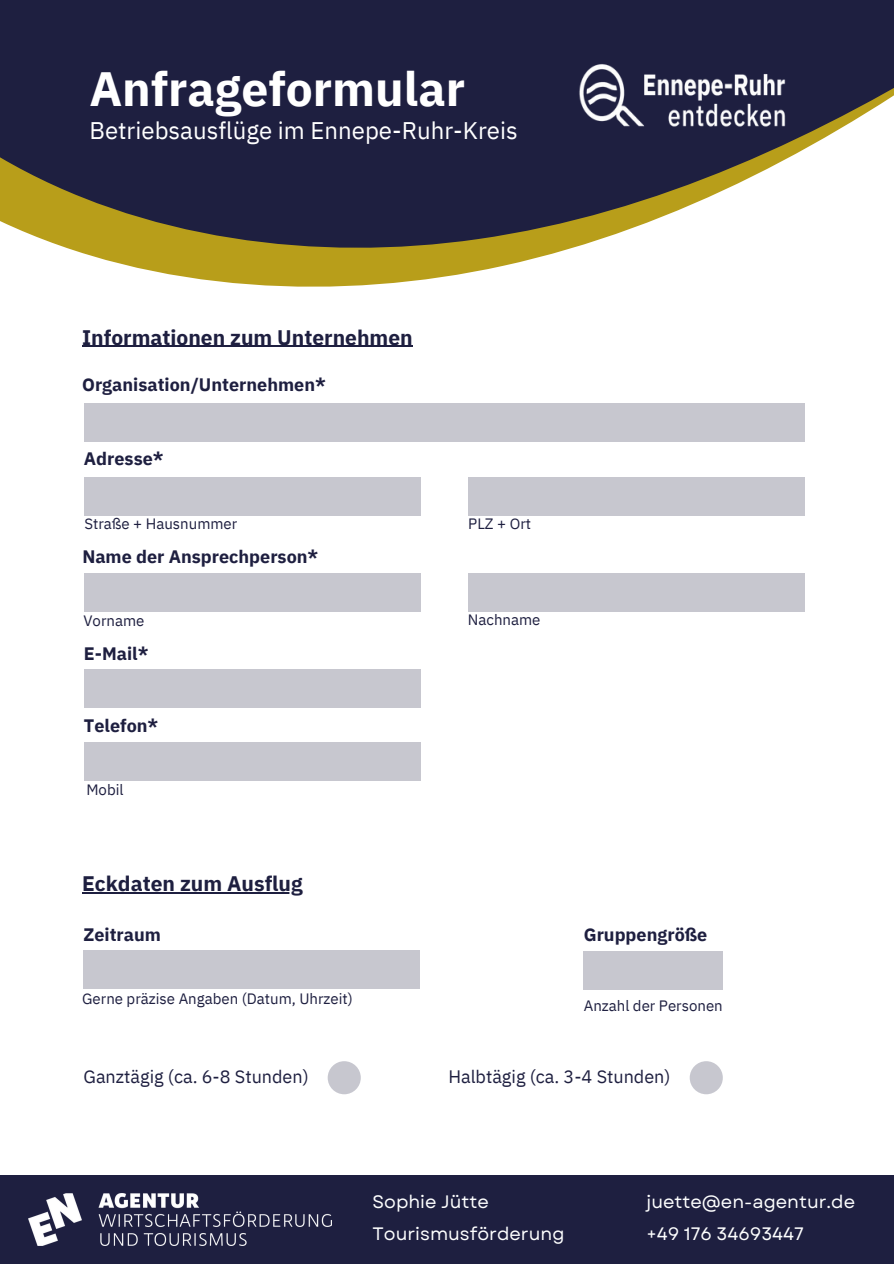
<style>
.page{position:relative;width:894px;height:1264px;background:#fff}
.page>*{position:absolute;margin:0;border:0;box-sizing:border-box;transform-origin:0 0}
.t1{font:700 48px "IBM Plex Sans";color:#fff}
.t2{font:24px "IBM Plex Sans";color:#fff}
.t3{font:700 21px "IBM Plex Sans";color:#1e1f40}
.t4{font:700 18px "IBM Plex Sans";color:#1e1f40}
.t5{font:18px "Garet";color:#feffff}
.t6{font:18px "IBM Plex Sans";color:#1e1f40}
.t7{font:15px "IBM Plex Sans";color:#1e1f40}
</style>
<div class="page">
<svg style="left:114px;top:262px;width:406px;height:25px;fill:#b89e1a"></svg>
<svg style="left:0;top:0;width:893px;height:262px;background:#4c4a54"></svg>
<div style="left:0;top:1174px;width:893px;height:89px;background:#1e1f40"></div>
<img style="left:28px;top:1193px;width:303px;height:52px">
<img style="left:558px;top:60px;width:245px;height:74px">
<div style="left:84px;top:403px;width:720px;height:39px;background:#c7c7cf"></div>
<div style="left:84px;top:573px;width:336px;height:38px;background:#c7c7cf"></div>
<div style="left:467px;top:573px;width:337px;height:38px;background:#c7c7cf"></div>
<div style="left:84px;top:477px;width:336px;height:38px;background:#c7c7cf"></div>
<div style="left:467px;top:477px;width:337px;height:38px;background:#c7c7cf"></div>
<div style="left:84px;top:669px;width:336px;height:39px;background:#c7c7cf"></div>
<div style="left:84px;top:742px;width:336px;height:39px;background:#c7c7cf"></div>
<div style="left:327px;top:1061px;width:34px;height:33px;background:#c7c7cf;border-radius:50%"></div>
<hr style="left:82px;top:346px;width:330px;height:1px;background:#1e1f40">
<hr style="left:82px;top:892px;width:220px;height:1px;background:#1e1f40">
<div style="left:689px;top:1061px;width:33px;height:33px;background:#c7c7cf;border-radius:50%"></div>
<div style="left:83px;top:949px;width:337px;height:39px;background:#c7c7cf"></div>
<div style="left:583px;top:951px;width:139px;height:38px;background:#c7c7cf"></div>
<h2 class="t1" style="left:89px;top:57px;width:377px">Anfrageformular</h2>
<p class="t2" style="left:89px;top:114px;width:429px">Betriebsausflüge im Ennepe-Ruhr-Kreis</p>
<h4 class="t3" style="left:82px;top:323px;width:332px">Informationen zum Unternehmen</h4>
<p class="t4" style="left:82px;top:372px;width:245px">Organisation/Unternehmen*</p>
<p class="t4" style="left:84px;top:446px;width:81px">Adresse*</p>
<h3 class="t7" style="left:84px;top:514px;width:154px">Straße + Hausnummer</h3>
<h4 class="t7" style="left:468px;top:514px;width:64px">PLZ + Ort</h4>
<h4 class="t4" style="left:82px;top:545px;width:237px">Name der Ansprechperson*</h4>
<h4 class="t7" style="left:83px;top:610px;width:62px">Vorname</h4>
<p class="t7" style="left:467px;top:610px;width:74px">Nachname</p>
<p class="t4" style="left:84px;top:641px;width:66px">E-Mail*</p>
<h4 class="t4" style="left:84px;top:713px;width:76px">Telefon*</h4>
<p class="t7" style="left:86px;top:780px;width:39px">Mobil</p>
<p class="t3" style="left:82px;top:869px;width:222px">Eckdaten zum Ausflug</p>
<h5 class="t4" style="left:83px;top:922px;width:79px">Zeitraum</h5>
<h5 class="t7" style="left:82px;top:988px;width:272px">Gerne präzise Angaben (Datum, Uhrzeit)</h5>
<h5 class="t4" style="left:583px;top:922px;width:125px">Gruppengröße</h5>
<h5 class="t7" style="left:583px;top:995px;width:141px">Anzahl der Personen</h5>
<p class="t6" style="left:83px;top:1064px;width:227px">Ganztägig (ca. 6-8 Stunden)</p>
<h5 class="t6" style="left:448px;top:1064px;width:224px">Halbtägig (ca. 3-4 Stunden)</h5>
<p class="t5" style="left:372px;top:1188px;width:118px">Sophie Jütte</p>
<h3 class="t5" style="left:646px;top:1188px;width:210px">juette@en-agentur.de</h3>
<h4 class="t5" style="left:372px;top:1220px;width:193px">Tourismusförderung</h4>
<h4 class="t5" style="left:646px;top:1220px;width:159px">+49 176 34693447</h4>
</div>
